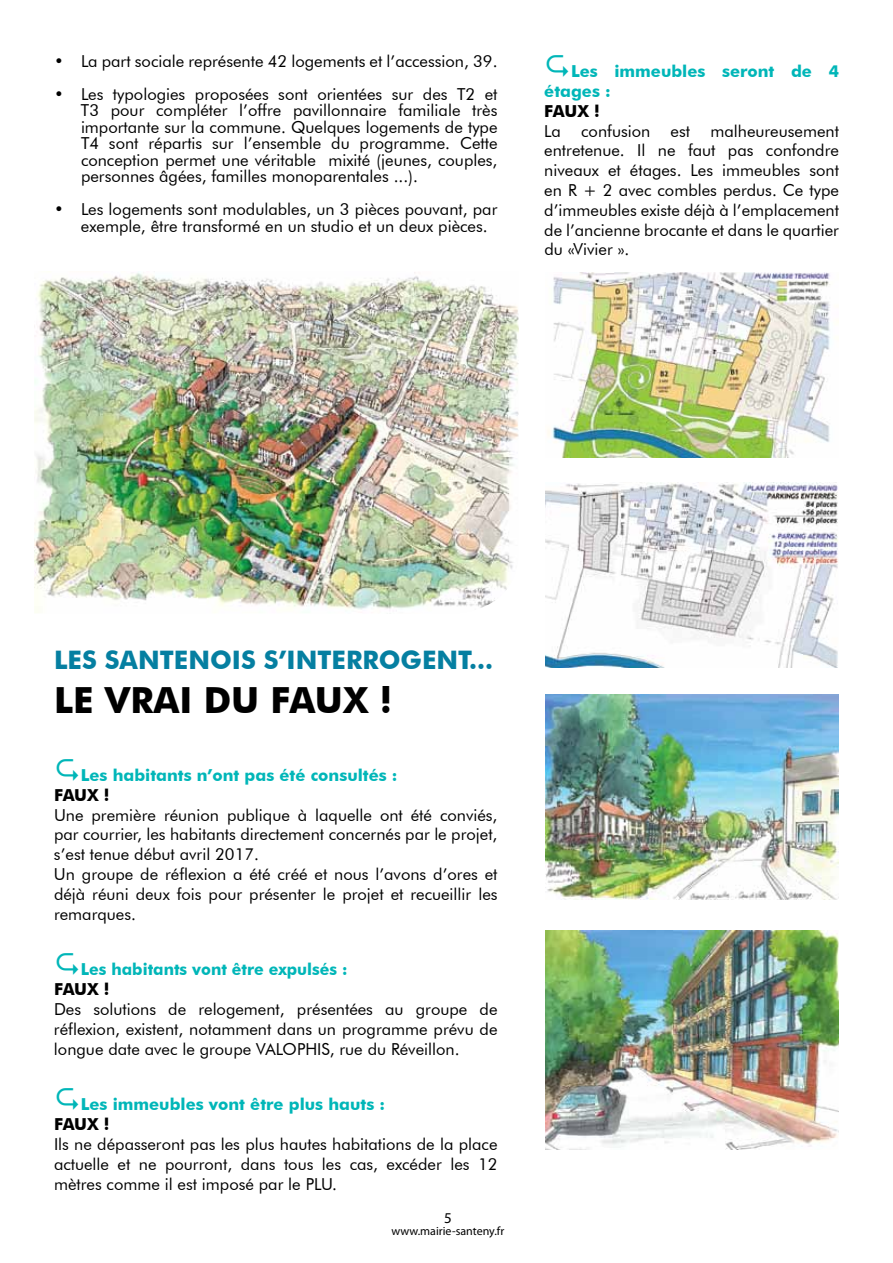
<style>
.page{position:relative;width:893px;height:1263px;background:#fff}
.page>*{position:absolute;margin:0;border:0;box-sizing:border-box;transform-origin:0 0}
.t1{font:700 36px "Futura BT";color:#000}
.t2{font:700 25.5px "Futura BT";color:#057fa1}
.t3{font:16.5px/19.8px "Futura BT";color:#000;text-align:justify}
.t4{font:700 16.5px/19.8px "Futura BT";color:#00b6b8}
.t5{font:700 16.5px "Futura BT";color:#00b6b8;scale:.96 1}
.t6{font:700 16.5px "Futura BT";color:#000}
.t7{font:15px "Myriad Pro";color:#000}
.t8{font:12px "Myriad Pro";color:#000}
</style>
<div class="page">
<img style="left:548px;top:272px;width:282px;height:185px">
<img style="left:545px;top:482px;width:293px;height:186px">
<img style="left:34px;top:272px;width:485px;height:341px">
<img style="left:545px;top:694px;width:294px;height:205px">
<img style="left:545px;top:930px;width:294px;height:219px">
<p class="t3" style="left:54px;top:51px;width:445px">• La part sociale représente 42 logements et l’accession, 39.</p>
<p class="t3" style="left:81px;top:85px;width:418px;line-height:16.5px;text-indent:-27px">• Les typologies proposées sont orientées sur des T2 et T3 pour compléter l’offre pavillonnaire familiale très importante sur la commune. Quelques logements de type T4 sont répartis sur l’ensemble du programme. Cette conception permet une véritable mixité (jeunes, couples, personnes âgées, familles monoparentales ...).</p>
<p class="t3" style="left:81px;top:201px;width:418px;line-height:16.5px;text-indent:-27px">• Les logements sont modulables, un 3 pièces pouvant, par exemple, être transformé en un studio et un deux pièces.</p>
<p class="t4" style="left:544px;top:61px;width:296px;text-indent:27px">Les immeubles seront de 4 étages :</p>
<p class="t6" style="left:544px;top:101px;width:57px">FAUX !</p>
<p class="t3" style="left:544px;top:121px;width:296px">La confusion est malheureusement entretenue. Il ne faut pas confondre niveaux et étages. Les immeubles sont en R + 2 avec combles perdus. Ce type d’immeubles existe déjà à l’emplacement de l’ancienne brocante et dans le quartier du «Vivier ».</p>
<h2 class="t2" style="left:54px;top:645px;width:15px">LES</h2>
<h2 class="t2" style="left:105px;top:645px;width:18px">SANTENOIS</h2>
<h2 class="t2" style="left:264px;top:645px;width:40px">S’INTERRO</h2>
<h2 class="t2" style="left:401px;top:645px;width:94px">GENT...</h2>
<h1 class="t1" style="left:54px;top:678px;width:340px">Le vrai du faux !</h1>
<p class="t4" style="left:81px;top:765px;width:318px">Les habitants n’ont pas été consultés :</p>
<p class="t6" style="left:54px;top:785px;width:57px">FAUX!</p>
<p class="t3" style="left:54px;top:805px;width:445px;text-align:left">Une première réunion publique à laquelle ont été conviés, par courrier, les habitants directement concernés par le projet, s’est tenue début avril 2017.<br>Un groupe de réflexion a été créé et nous l’avons d’ores et déjà réuni deux fois pour présenter le projet et recueillir les remarques.</p>
<p class="t5" style="left:81px;top:959px;width:279px">Les habitants vont être expulsés :</p>
<p class="t6" style="left:54px;top:979px;width:57px">FAUX!</p>
<p class="t3" style="left:54px;top:999px;width:445px">Des solutions de relogement, présentées au groupe de réflexion, existent, notamment dans un programme prévu de longue date avec le groupe VALOPHIS, rue du Réveillon.</p>
<p class="t4" style="left:81px;top:1094px;width:306px">Les immeubles vont être plus hauts :</p>
<p class="t6" style="left:54px;top:1114px;width:57px">FAUX!</p>
<p class="t3" style="left:54px;top:1134px;width:445px">Ils ne dépasseront pas les plus hautes habitations de la place actuelle et ne pourront, dans tous les cas, excéder les 12 mètres comme il est imposé par le PLU.</p>
<p class="t7" style="left:444px;top:1208px;width:9px">5</p>
<p class="t8" style="left:391px;top:1223px;width:114px">www.mairie-santeny.fr</p>
</div>
